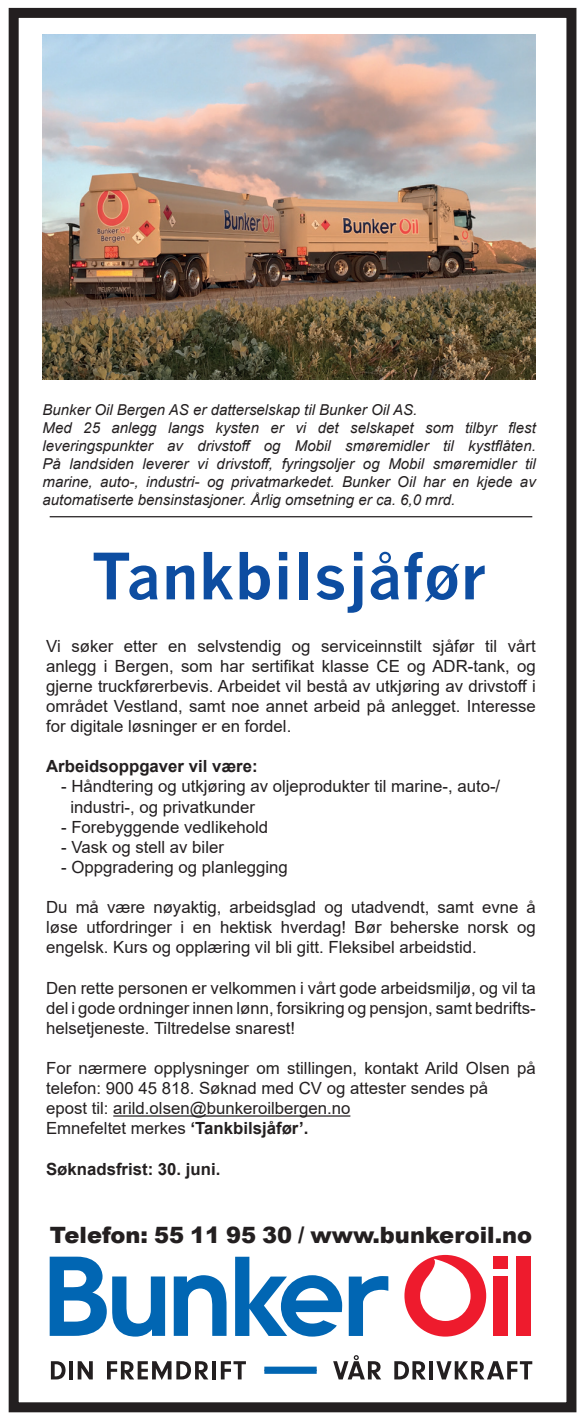
<style>
.page{position:relative;width:582px;height:1418px;background:#fff}
.page>*{position:absolute;margin:0;border:0;box-sizing:border-box;transform-origin:0 0}
.t1{font:700 62.5px "News Gothic";color:#0d4da1}
.t2{font:900 22.5px "Arial";color:#231f20}
.t3{font:16.75px/20px "Arial";color:#231f20;text-align:justify}
.t4{font:700 16.75px "Arial";color:#231f20}
.t5{font:italic 15px/18px "Arial";color:#231f20}
.s1{font-weight:700}
</style>
<div class="page">
<div style="left:9px;top:8px;width:567px;height:1404px;border:10px solid #231f20"></div>
<img style="left:43px;top:34px;width:492px;height:345px">
<svg style="left:173px;top:1275px;width:53px;height:60px"></svg>
<div style="left:515px;top:1256px;width:14px;height:79px;background:#ee1b2d"></div>
<svg style="left:404px;top:1254px;width:81px;height:82px"></svg>
<div style="left:492px;top:1276px;width:15px;height:59px;background:#ee1b2d"></div>
<div style="left:492px;top:1256px;width:15px;height:12px;background:#ee1b2d"></div>
<svg style="left:235px;top:1256px;width:107px;height:80px"></svg>
<svg style="left:348px;top:1276px;width:40px;height:59px"></svg>
<svg style="left:50px;top:1256px;width:115px;height:80px"></svg>
<svg style="left:51px;top:1361px;width:14px;height:18px"></svg>
<hr style="left:69px;top:1361px;width:4px;height:18px;background:#231f20">
<svg style="left:78px;top:1361px;width:15px;height:18px"></svg>
<svg style="left:107px;top:1361px;width:101px;height:18px"></svg>
<hr style="left:212px;top:1361px;width:4px;height:18px;background:#231f20">
<svg style="left:220px;top:1361px;width:26px;height:18px"></svg>
<svg style="left:333px;top:1355px;width:48px;height:24px"></svg>
<svg style="left:394px;top:1361px;width:31px;height:18px"></svg>
<hr style="left:429px;top:1361px;width:4px;height:18px;background:#231f20">
<svg style="left:436px;top:1361px;width:95px;height:18px"></svg>
<div style="left:264px;top:1366px;width:52px;height:7px;background:#0166b3"></div>
<hr style="left:113px;top:1115px;width:237px;height:1px;background:#231f20">
<hr style="left:50px;top:516px;width:481px;height:1px;background:#231f20">
<p class="t5" style="left:43px;top:401px;width:494px">Bunker Oil Bergen AS er datterselskap til Bunker Oil AS.<br>Med 25 anlegg langs kysten er vi det selskapet som tilbyr flest leveringspunkter av drivstoff og Mobil smøremidler til kystflåten.<br>På landsiden leverer vi drivstoff, fyringsoljer og Mobil smøremidler til marine, auto-, industri- og privatmarkedet. Bunker Oil har en kjede av automatiserte bensinstasjoner. Årlig omsetning er ca. 6,0 mrd.</p>
<h1 class="t1" style="left:91px;top:538px;width:396px">Tankbilsjåfør</h1>
<p class="t3" style="left:46px;top:635px;width:490px">Vi søker etter en selvstendig og serviceinnstilt sjåfør til vårt anlegg i Bergen, som har sertifikat klasse CE og ADR-tank, og gjerne truckførerbevis. Arbeidet vil bestå av utkjøring av drivstoff i området Vestland, samt noe annet arbeid på anlegget. Interesse for digitale løsninger er en fordel.</p>
<p class="t4" style="left:46px;top:754px;width:213px">Arbeidsoppgaver vil være:</p>
<p class="t3" style="left:70px;top:776px;width:431px;text-indent:-9px">- Håndtering og utkjøring av oljeprodukter til marine-, auto-/ industri-, og privatkunder</p>
<p class="t3" style="left:61px;top:816px;width:208px">- Forebyggende vedlikehold</p>
<p class="t3" style="left:61px;top:836px;width:164px">- Vask og stell av biler</p>
<p class="t3" style="left:61px;top:857px;width:228px">- Oppgradering og planlegging</p>
<p class="t3" style="left:46px;top:897px;width:490px">Du må være nøyaktig, arbeidsglad og utadvendt, samt evne å løse utfordringer i en hektisk hverdag! Bør beherske norsk og engelsk. Kurs og opplæring vil bli gitt. Fleksibel arbeidstid.</p>
<p class="t3" style="left:46px;top:977px;width:490px">Den rette personen er velkommen i vårt gode arbeidsmiljø, og vil ta del i gode ordninger innen lønn, forsikring og pensjon, samt bedrifts&shy;helsetjeneste. Tiltredelse snarest!</p>
<p class="t3" style="left:46px;top:1058px;width:490px;text-align:left">For nærmere opplysninger om stillingen, kontakt Arild Olsen på telefon: 900 45 818. Søknad med CV og attester sendes på<br>epost til: arild.olsen@bunkeroilbergen.no<br>Emnefeltet merkes <span class="s1">‘Tankbilsjåfør’.</span></p>
<p class="t4" style="left:46px;top:1156px;width:176px">Søknadsfrist: 30. juni.</p>
<h2 class="t2" style="left:50px;top:1218px;width:483px">Telefon: 55 11 95 30 / www.bunkeroil.no</h2>
</div>
